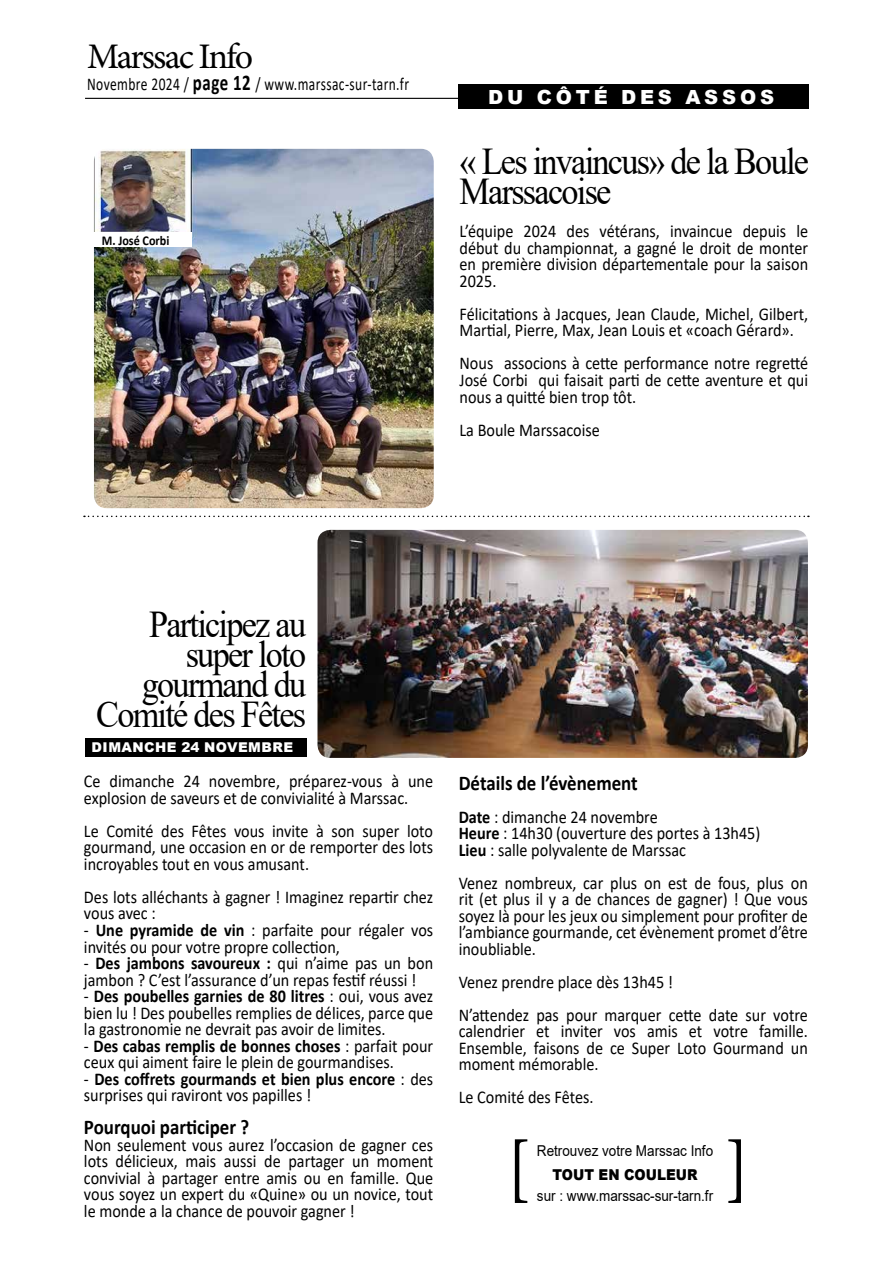
<style>
.page{position:relative;width:893px;height:1263px;background:#fff}
.page>*{position:absolute;margin:0;border:0;box-sizing:border-box;transform-origin:0 0}
.t1{font:73.5px "Minion Pro";color:#000}
.t2{font:37.8px/30px "Times New Roman";letter-spacing:-.05em;color:#000;scale:.9 1}
.t3{font:36px "Minion Pro";letter-spacing:-.055em;color:#000}
.t4{font:700 21px "Calibri";color:#000;scale:.9 1}
.t5{font:900 19.5px "Arial";letter-spacing:.195em;color:#fff}
.t6{font:18px/16.5px "Calibri";color:#000;scale:.9 1}
.t7{font:18px "Calibri";letter-spacing:.03em;color:#000;scale:.75 1}
.t8{font:15px "Arial";color:#000;scale:.9 1}
.t9{font:900 15px "Arial";color:#000;scale:.9 1}
.t10{font:900 13.5px "Arial";letter-spacing:.035em;color:#fff}
.t11{font:700 13.5px "Calibri";color:#000;scale:.9 1}
.s1{font-weight:700;font-size:22.5px}
.s2{font-weight:700}
</style>
<div class="page">
<hr style="left:85px;top:98px;width:723px;height:1px;background:#000">
<div style="left:459px;top:85px;width:350px;height:24px;background:#000"></div>
<img style="left:94px;top:149px;width:340px;height:359px">
<svg style="left:84px;top:516px;width:725px;height:1px"></svg>
<img style="left:317px;top:530px;width:491px;height:228px">
<div style="left:85px;top:738px;width:221px;height:19px;background:#000"></div>
<div style="left:94px;top:233px;width:98px;height:14px;background:#fff"></div>
<h3 class="t3" style="left:87px;top:33px;width:168px">Marssac Info</h3>
<p class="t7" style="left:87px;top:72px;width:431px">Novembre 2024 / <span class="s1">page 12</span> / www.marssac-sur-tarn.fr</p>
<p class="t11" style="left:102px;top:230px;width:77px">M. José Corbi</p>
<p class="t5" style="left:488px;top:83px;width:18px">DU</p>
<p class="t5" style="left:537px;top:83px;width:239px">C ÔT É DE S ASSO S</p>
<h2 class="t2" style="left:459px;top:145px;width:390px">« Les invaincus» de la Boule<br>Marssacoise</h2>
<p class="t6" style="left:459px;top:223px;width:389px;text-align:justify">L’équipe 2024 des vétérans, invaincue depuis le début du championnat, a gagné le droit de monter en première division départementale pour la saison 2025.</p>
<p class="t6" style="left:459px;top:305px;width:389px">Félicitations à Jacques, Jean Claude, Michel, Gilbert,<br>Martial, Pierre, Max, Jean Louis et «coach Gérard».</p>
<p class="t6" style="left:459px;top:355px;width:389px;text-align:justify">Nous associons à cette performance notre regretté José Corbi qui faisait parti de cette aventure et qui nous a quitté bien trop tôt.</p>
<p class="t6" style="left:459px;top:421px;width:157px">La Boule Marssacoise</p>
<h2 class="t2" style="left:96px;top:608px;width:235px;text-align:right">Participez au super loto gourmand du<br>Comité des Fêtes</h2>
<p class="t10" style="left:92px;top:737px;width:11px">DIM</p>
<p class="t10" style="left:122px;top:737px;width:162px">ANCHE 24 NOVEM BRE</p>
<p class="t6" style="left:84px;top:773px;width:389px">Ce dimanche 24 novembre, préparez-vous à une explosion de saveurs et de convivialité à Marssac.</p>
<p class="t6" style="left:84px;top:822px;width:389px;text-align:justify">Le Comité des Fêtes vous invite à son super loto gourmand, une occasion en or de remporter des lots incroyables tout en vous amusant.</p>
<p class="t6" style="left:84px;top:888px;width:390px">Des lots alléchants à gagner ! Imaginez repartir chez vous avec :</p>
<p class="t6" style="left:84px;top:921px;width:390px">- <span class="s2">Une pyramide de vin</span> : parfaite pour régaler vos invités ou pour votre propre collection,</p>
<p class="t6" style="left:84px;top:954px;width:389px">- <span class="s2">Des jambons savoureux :</span> qui n’aime pas un bon jambon ? C’est l’assurance d’un repas festif réussi !</p>
<p class="t6" style="left:84px;top:987px;width:390px;text-align:justify">- <span class="s2">Des poubelles garnies de 80 litres</span> : oui, vous avez bien lu ! Des poubelles remplies de délices, parce que la gastronomie ne devrait pas avoir de limites.</p>
<p class="t6" style="left:84px;top:1037px;width:390px">- <span class="s2">Des cabas remplis de bonnes choses</span> : parfait pour ceux qui aiment faire le plein de gourmandises.</p>
<p class="t6" style="left:84px;top:1070px;width:390px">- <span class="s2">Des coffrets gourmands et bien plus encore</span> : des surprises qui raviront vos papilles !</p>
<p class="t4" style="left:84px;top:1112px;width:185px">Pourquoi participer ?</p>
<p class="t6" style="left:84px;top:1136px;width:390px;text-align:justify">Non seulement vous aurez l’occasion de gagner ces lots délicieux, mais aussi de partager un moment convivial à partager entre amis ou en famille. Que vous soyez un expert du «Quine» ou un novice, tout le monde a la chance de pouvoir gagner !</p>
<p class="t4" style="left:459px;top:768px;width:200px">Détails de l’évènement</p>
<p class="t6" style="left:459px;top:808px;width:337px"><span class="s2">Date</span> : dimanche 24 novembre<br><span class="s2">Heure</span> : 14h30 (ouverture des portes à 13h45)<br><span class="s2">Lieu</span> : salle polyvalente de Marssac</p>
<p class="t6" style="left:459px;top:874px;width:389px;text-align:justify">Venez nombreux, car plus on est de fous, plus on rit (et plus il y a de chances de gagner) ! Que vous soyez là pour les jeux ou simplement pour profiter de l’ambiance gourmande, cet évènement promet d’être inoubliable.</p>
<p class="t6" style="left:459px;top:965px;width:389px;line-height:33px">Venez prendre place dès 13h45 !<br>N’attendez pas pour marquer cette date sur votre</p>
<p class="t6" style="left:459px;top:1022px;width:389px;text-align:justify">calendrier et inviter vos amis et votre famille.<br>Ensemble, faisons de ce Super Loto Gourmand un moment mémorable.</p>
<p class="t6" style="left:459px;top:1088px;width:151px">Le Comité des Fêtes.</p>
<h1 class="t1" style="left:506px;top:1118px;width:27px">[</h1>
<p class="t8" style="left:537px;top:1140px;width:197px">Retrouvez votre Marssac Info</p>
<p class="t9" style="left:553px;top:1164px;width:163px">TOUT EN COULEUR</p>
<p class="t8" style="left:537px;top:1185px;width:197px">sur : www.marssac-sur-tarn.fr</p>
<h1 class="t1" style="left:724px;top:1118px;width:27px">]</h1>
</div>
